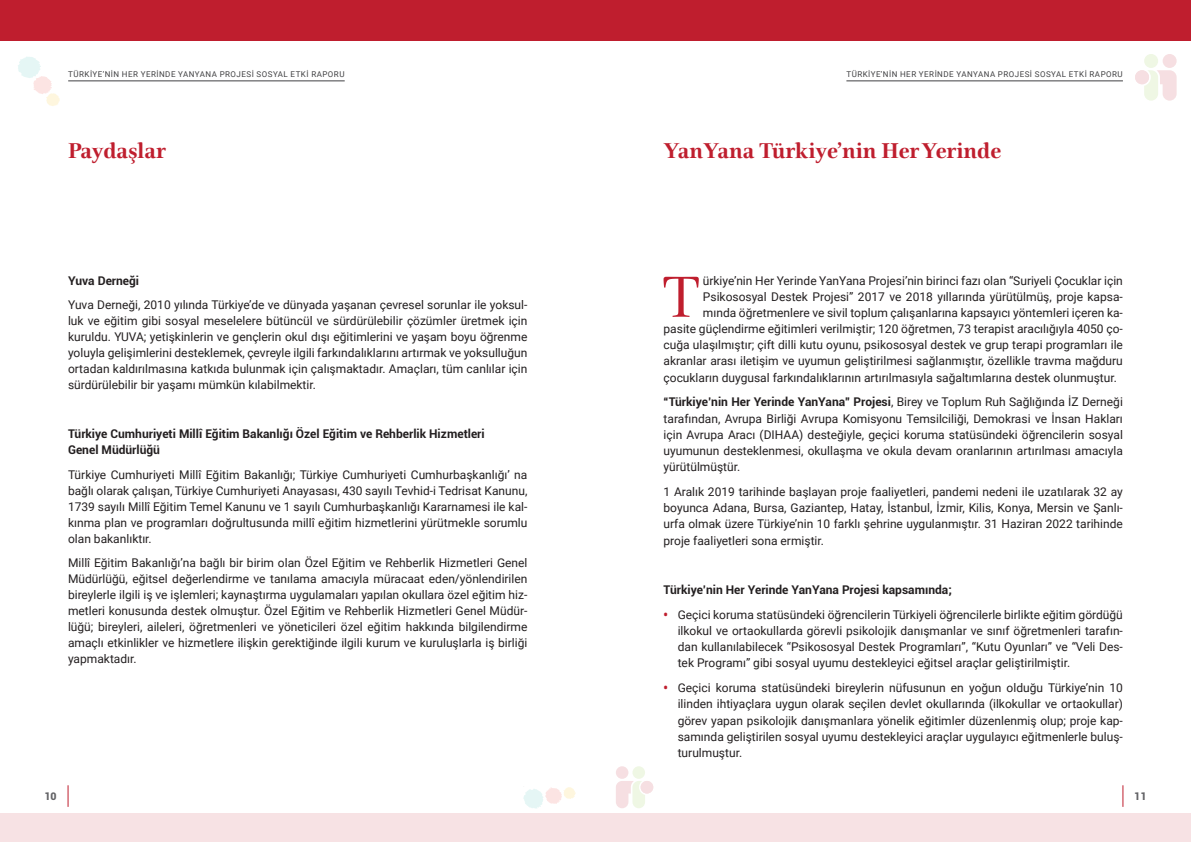
<style>
.page{position:relative;width:1191px;height:842px;background:#fff}
.page>*{position:absolute;margin:0;border:0;box-sizing:border-box;transform-origin:0 0}
.Paragraph_Style_16{font:59.1px "Civita Regular EP";color:#bf1e2e}
.ç1{font:22px "Civita Bold EP";color:#bf1e2e}
.Paragraph_Style_16-2{font:12px/16px "Roboto";color:#231f20;text-align:justify}
.t1{font:700 12px/16px "Roboto";color:#231f20}
.t2{font:900 10.5px "Roboto";color:#636366}
.t3{font:8px "Roboto";letter-spacing:.06em;color:#414143}
.s1{font-weight:700}
.s2{font-weight:900;color:#bf1e2e}
</style>
<div class="page">
<svg style="left:18px;top:57px;width:42px;height:49px"></svg>
<svg style="left:523px;top:787px;width:53px;height:22px"></svg>
<div style="left:1162px;top:54px;width:14px;height:14px;background:#f6dfe2;border-radius:50%"></div>
<div style="left:1144px;top:54px;width:14px;height:14px;background:#eff7e4;border-radius:50%"></div>
<svg style="left:1135px;top:70px;width:41px;height:31px"></svg>
<div style="left:1132px;top:86px;width:9px;height:13px;background:#fff"></div>
<div style="left:616px;top:766px;width:12px;height:13px;background:#f6dfe2;border-radius:50%"></div>
<div style="left:632px;top:766px;width:13px;height:13px;background:#eff7e4;border-radius:50%"></div>
<svg style="left:616px;top:781px;width:38px;height:27px"></svg>
<div style="left:647px;top:795px;width:8px;height:12px;background:#fff"></div>
<div style="left:595px;top:0;width:596px;height:41px;background:#bf1e2e"></div>
<div style="left:0;top:0;width:595px;height:41px;background:#bf1e2e"></div>
<hr style="left:68px;top:81px;width:277px;height:1px;background:#414143">
<hr style="left:846px;top:81px;width:277px;height:1px;background:#414143">
<svg style="left:68px;top:785px;width:1px;height:22px"></svg>
<svg style="left:1122px;top:785px;width:1px;height:22px"></svg>
<div style="left:595px;top:813px;width:596px;height:29px;background:#f7e2e4"></div>
<div style="left:0;top:813px;width:595px;height:29px;background:#f7e2e4"></div>
<p class="t3" style="left:68px;top:68px;width:278px">TÜRKIYE’NIN HER YERINDE YANYANA PROJESI SOSYAL ETKİ RAPORU</p>
<p class="t3" style="left:846px;top:68px;width:278px">TÜRKIYE’NIN HER YERINDE YANYANA PROJESI SOSYAL ETKİ RAPORU</p>
<p class="ç1" style="left:68px;top:136px;width:99px">Paydaşlar</p>
<p class="t1" style="left:68px;top:272px;width:73px">Yuva Derneği</p>
<p class="Paragraph_Style_16-2" style="left:68px;top:296px;width:461px">Yuva Derneği, 2010 yılında Türkiye’de ve dünyada yaşanan çevresel sorunlar ile yoksul&shy;luk ve eğitim gibi sosyal meselelere bütüncül ve sürdürülebilir çözümler üretmek için kuruldu. YUVA; yetişkinlerin ve gençlerin okul dışı eğitimlerini ve yaşam boyu öğrenme yoluyla gelişimlerini desteklemek, çevreyle ilgili farkındalıklarını artırmak ve yoksulluğun ortadan kaldırılmasına katkıda bulunmak için çalışmaktadır. Amaçları, tüm canlılar için sürdürülebilir bir yaşamı mümkün kılabilmektir.</p>
<p class="t1" style="left:68px;top:425px;width:418px">Türkiye Cumhuriyeti Millî Eğitim Bakanlığı Özel Eğitim ve Rehberlik Hizmetleri<br>Genel Müdürlüğü</p>
<p class="Paragraph_Style_16-2" style="left:68px;top:466px;width:461px">Türkiye Cumhuriyeti Millî Eğitim Bakanlığı; Türkiye Cumhuriyeti Cumhurbaşkanlığı’ na bağlı olarak çalışan, Türkiye Cumhuriyeti Anayasası, 430 sayılı Tevhid-i Tedrisat Kanunu, 1739 sayılı Millî Eğitim Temel Kanunu ve 1 sayılı Cumhurbaşkanlığı Kararnamesi ile kal&shy;kınma plan ve programları doğrultusunda millî eğitim hizmetlerini yürütmekle sorumlu olan bakanlıktır.</p>
<p class="Paragraph_Style_16-2" style="left:68px;top:554px;width:461px">Millî Eğitim Bakanlığı’na bağlı bir birim olan Özel Eğitim ve Rehberlik Hizmetleri Genel Müdürlüğü, eğitsel değerlendirme ve tanılama amacıyla müracaat eden/yönlendirilen bireylerle ilgili iş ve işlemleri; kaynaştırma uygulamaları yapılan okullara özel eğitim hiz&shy;metleri konusunda destek olmuştur. Özel Eğitim ve Rehberlik Hizmetleri Genel Müdür&shy;lüğü; bireyleri, aileleri, öğretmenleri ve yöneticileri özel eğitim hakkında bilgilendirme amaçlı etkinlikler ve hizmetlere ilişkin gerektiğinde ilgili kurum ve kuruluşlarla iş birliği yapmaktadır.</p>
<p class="ç1" style="left:663px;top:136px;width:339px">YanYana Türkiye’nin Her Yerinde</p>
<p class="Paragraph_Style_16" style="left:662px;top:258px;width:40px">T</p>
<p class="Paragraph_Style_16-2" style="left:703px;top:272px;width:421px">ürkiye’nin Her Yerinde YanYana Projesi’nin birinci fazı olan “Suriyeli Çocuklar için</p>
<p class="Paragraph_Style_16-2" style="left:703px;top:288px;width:421px">Psikososyal Destek Projesi” 2017 ve 2018 yıllarında yürütülmüş, proje kapsa-</p>
<p class="Paragraph_Style_16-2" style="left:703px;top:304px;width:421px">mında öğretmenlere ve sivil toplum çalışanlarına kapsayıcı yöntemleri içeren ka-</p>
<p class="Paragraph_Style_16-2" style="left:663px;top:320px;width:461px">pasite güçlendirme eğitimleri verilmiştir; 120 öğretmen, 73 terapist aracılığıyla 4050 ço-</p>
<p class="Paragraph_Style_16-2" style="left:663px;top:336px;width:461px">cuğa ulaşılmıştır; çift dilli kutu oyunu, psikososyal destek ve grup terapi programları ile</p>
<p class="Paragraph_Style_16-2" style="left:663px;top:353px;width:461px">akranlar arası iletişim ve uyumun geliştirilmesi sağlanmıştır, özellikle travma mağduru</p>
<p class="Paragraph_Style_16-2" style="left:663px;top:369px;width:455px">çocukların duygusal farkındalıklarının artırılmasıyla sağaltımlarına destek olunmuştur.</p>
<p class="Paragraph_Style_16-2" style="left:663px;top:394px;width:461px"><span class="s1">“Türkiye’nin Her Yerinde YanYana” Projesi</span>, Birey ve Toplum Ruh Sağlığında İZ Derneği tarafından, Avrupa Birliği Avrupa Komisyonu Temsilciliği, Demokrasi ve İnsan Hakları için Avrupa Aracı (DIHAA) desteğiyle, geçici koruma statüsündeki öğrencilerin sosyal uyumunun desteklenmesi, okullaşma ve okula devam oranlarının artırılması amacıyla yürütülmüştür.</p>
<p class="Paragraph_Style_16-2" style="left:663px;top:483px;width:461px">1 Aralık 2019 tarihinde başlayan proje faaliyetleri, pandemi nedeni ile uzatılarak 32 ay boyunca Adana, Bursa, Gaziantep, Hatay, İstanbul, İzmir, Kilis, Konya, Mersin ve Şanlı&shy;urfa olmak üzere Türkiye’nin 10 farklı şehrine uygulanmıştır. 31 Haziran 2022 tarihinde proje faaliyetleri sona ermiştir.</p>
<p class="t1" style="left:663px;top:581px;width:289px">Türkiye’nin Her Yerinde YanYana Projesi kapsamında;</p>
<p class="Paragraph_Style_16-2" style="left:677px;top:606px;width:447px;text-indent:-14px"><span class="s2">•</span> Geçici koruma statüsündeki öğrencilerin Türkiyeli öğrencilerle birlikte eğitim gördüğü ilkokul ve ortaokullarda görevli psikolojik danışmanlar ve sınıf öğretmenleri tarafın&shy;dan kullanılabilecek “Psikososyal Destek Programları”, “Kutu Oyunları” ve “Veli Des&shy;tek Programı” gibi sosyal uyumu destekleyici eğitsel araçlar geliştirilmiştir.</p>
<p class="Paragraph_Style_16-2" style="left:677px;top:679px;width:447px;text-indent:-14px"><span class="s2">•</span> Geçici koruma statüsündeki bireylerin nüfusunun en yoğun olduğu Türkiye’nin 10 ilinden ihtiyaçlara uygun olarak seçilen devlet okullarında (ilkokullar ve ortaokullar) görev yapan psikolojik danışmanlara yönelik eğitimler düzenlenmiş olup; proje kap&shy;samında geliştirilen sosyal uyumu destekleyici araçlar uygulayıcı eğitmenlerle buluş&shy;turulmuştur.</p>
<p class="t2" style="left:45px;top:789px;width:14px">10</p>
<p class="t2" style="left:1134px;top:789px;width:14px">11</p>
</div>
